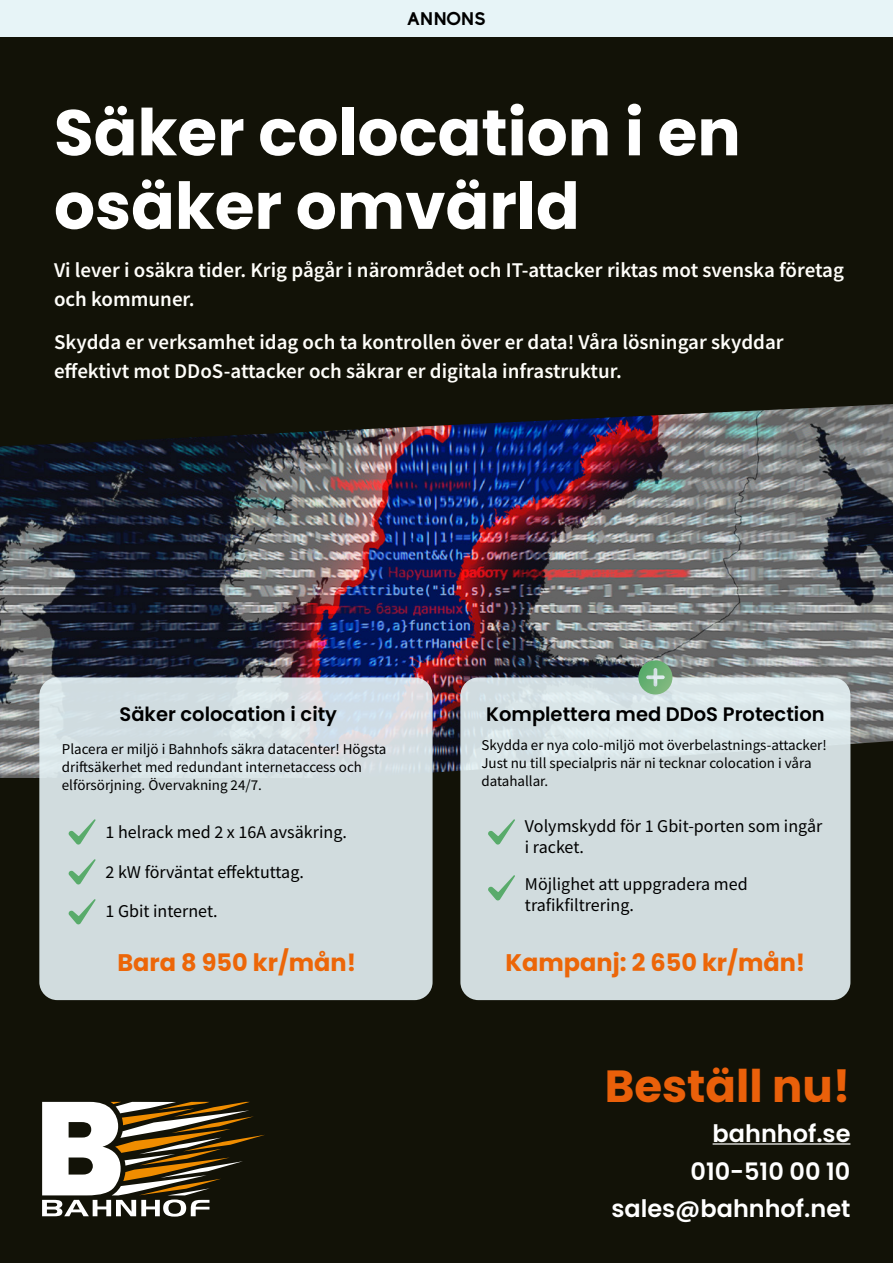
<style>
.page{position:relative;width:893px;height:1263px;background:#121207}
.page>*{position:absolute;margin:0;border:0;box-sizing:border-box;transform-origin:0 0}
.t1{font:700 64.5px/73.5px "Poppins";color:#fff}
.t2{font:700 45px "Poppins";color:#ea600a}
.t3{font:600 24px/37.5px "Poppins";color:#fff;text-align:right}
.t4{font:700 24px "Poppins";color:#ec6608}
.t5{font:600 21px/28.5px "Source Sans Pro";color:#fffefa}
.t6{font:600 19.5px "Poppins";color:#000}
.t7{font:18px/21px "Source Sans Pro";color:#000}
.t8{font:700 18px "Biko";letter-spacing:-.01em;color:#000}
.t9{font:15px/18px "Source Sans Pro";color:#000}
</style>
<div class="page">
<svg style="left:42px;top:1102px;width:223px;height:114px"></svg>
<hr style="left:713px;top:1143px;width:137px;height:1px;background:#fff">
<div style="left:0;top:0;width:893px;height:36px;background:#e7f4f7"></div>
<img style="left:0;top:404px;width:893px;height:374px">
<div style="left:39px;top:677px;width:394px;height:323px;background:linear-gradient(to bottom,#d5e0e4,#d0dbdc);border-radius:18px"></div>
<svg style="left:460px;top:659px;width:390px;height:341px;background:#ccd7d9"></svg>
<svg style="left:69px;top:819px;width:27px;height:26px"></svg>
<svg style="left:488px;top:819px;width:27px;height:26px"></svg>
<svg style="left:69px;top:859px;width:27px;height:25px"></svg>
<svg style="left:488px;top:875px;width:27px;height:25px"></svg>
<svg style="left:69px;top:899px;width:27px;height:25px"></svg>
<svg style="left:638px;top:660px;width:34px;height:34px"></svg>
<p class="t8" style="left:407px;top:8px;width:80px">ANNONS</p>
<h1 class="t1" style="left:54px;top:96px;width:688px">Säker colocation i en osäker omvärld</h1>
<h3 class="t5" style="left:54px;top:256px;width:791px">Vi lever i osäkra tider. Krig pågår i närområdet och IT-attacker riktas mot svenska företag och kommuner.</h3>
<h3 class="t5" style="left:54px;top:328px;width:731px">Skydda er verksamhet idag och ta kontrollen över er data! Våra lösningar skyddar effektivt mot DDoS-attacker och säkrar er digitala infrastruktur.</h3>
<h3 class="t6" style="left:120px;top:703px;width:219px">Säker colocation i city</h3>
<h3 class="t6" style="left:486px;top:703px;width:340px">Komplettera med DDoS Protection</h3>
<p class="t9" style="left:62px;top:740px;width:326px">Placera er miljö i Bahnhofs säkra datacenter! Högsta driftsäkerhet med redundant internetaccess och elförsörjning. Övervakning 24/7.</p>
<p class="t9" style="left:481px;top:736px;width:347px">Skydda er nya colo-miljö mot överbelastnings-attacker!<br>Just nu till specialpris när ni tecknar colocation i våra datahallar.</p>
<p class="t7" style="left:105px;top:821px;width:243px">1 helrack med 2 x 16A avsäkring.</p>
<p class="t7" style="left:525px;top:815px;width:299px">Volymskydd för 1 Gbit-porten som ingår i racket.</p>
<p class="t7" style="left:105px;top:861px;width:200px">2 kW förväntat effektuttag.</p>
<p class="t7" style="left:525px;top:874px;width:224px">Möjlighet att uppgradera med trafikfiltrering.</p>
<p class="t7" style="left:105px;top:901px;width:114px">1 Gbit internet.</p>
<h3 class="t4" style="left:117px;top:949px;width:240px">Bara 8 950 kr/mån!</h3>
<h3 class="t4" style="left:505px;top:949px;width:301px">Kampanj: 2 650 kr/mån!</h3>
<h2 class="t2" style="left:605px;top:1060px;width:247px">Beställ nu!</h2>
<h3 class="t3" style="left:713px;top:1115px;width:139px">bahnhof.se</h3>
<h3 class="t3" style="left:611px;top:1153px;width:241px">010-510 00 10 sales@bahnhof.net</h3>
</div>
